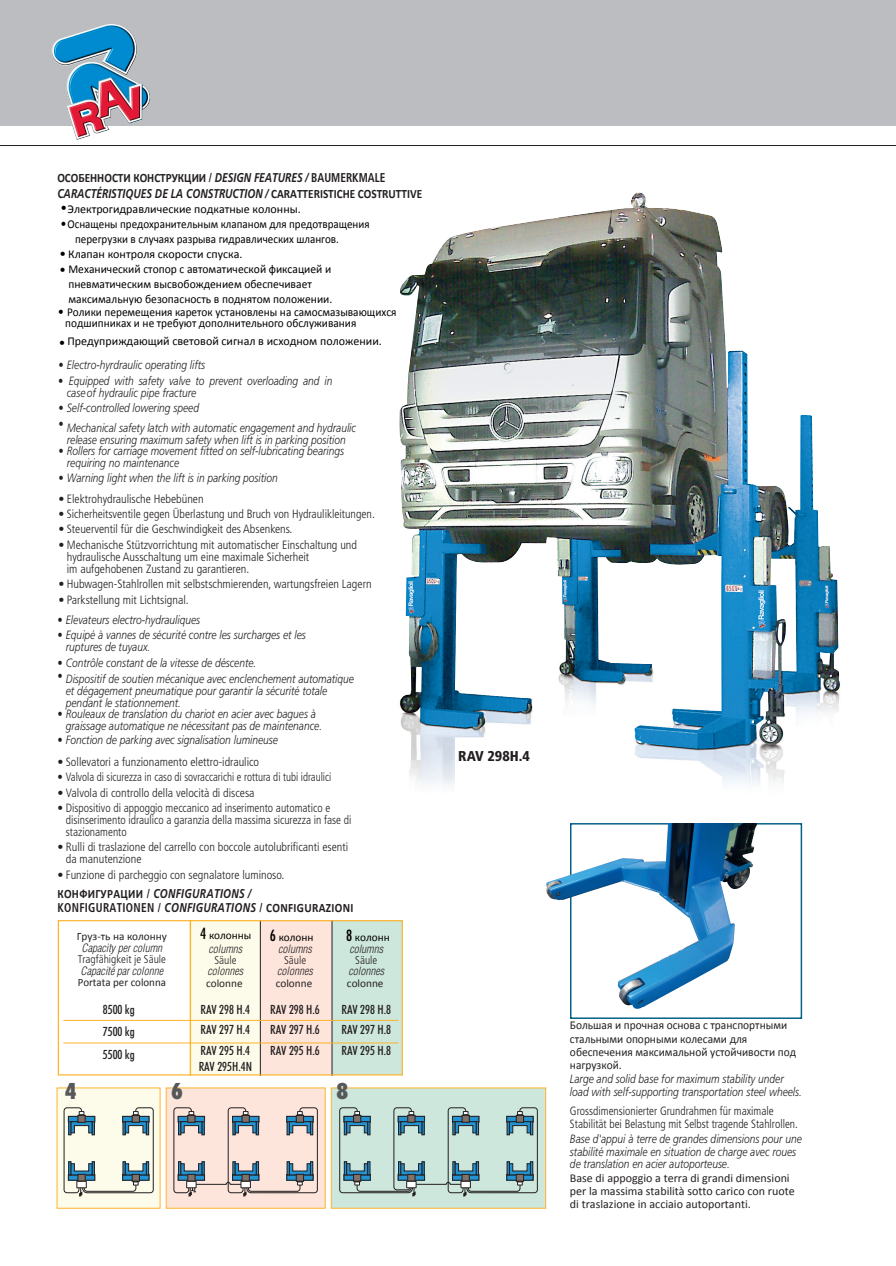
<style>
.page{position:relative;width:896px;height:1266px;background:#fff}
.page>*{position:absolute;margin:0;border:0;box-sizing:border-box;transform-origin:0 0}
.t1{font:900 condensed 22.5px "Futura BT";color:#57585a}
.t2{font:900 condensed 14.25px "Frutiger";color:#231f20}
.t3{font:500 condensed 12.75px/20.2px "Futura BT";color:#231f20;text-align:justify}
.t4{font:italic 700 12.75px/15.6px "Frutiger";color:#231f20;scale:.8 1}
.t5{font:italic 700 12.75px/13.5px "Frutiger";letter-spacing:.03em;color:#231f20;scale:.8 1}
.t6{font:italic 300 12px/12px "Frutiger";color:#231f20;scale:.85 1}
.t7{font:300 condensed 12px/12px "Frutiger";color:#231f20}
.t8{font:300 condensed 12px/12px "Frutiger";color:#231f20;scale:.95 1}
.t9{font:12px/15px "Calibri";color:#000;scale:.96 1}
.t10{font:12px "Calibri";color:#000}
.t11{font:12px/12.8px "Calibri";color:#231f20}
.t12{font:12px/13.2px "Calibri";color:#231f20;scale:.95 1}
.t13{font:12px/11.9px "Calibri";color:#000;scale:.94 1}
.t14{font:12px "Calibri";color:#000;scale:.92 1}
.t15{font:300 condensed 12px "Frutiger";color:#231f20;scale:.9 1}
.t16{font:300 condensed 12px "Frutiger";color:#000}
.t17{font:italic 300 condensed 11.25px "Helvetica LT Std";color:#231f20}
.t18{font:11.25px "Calibri";color:#231f20}
.t19{font:300 condensed 11.25px "Frutiger";color:#231f20}
.t20{font:11.25px "Calibri";color:#000}
.s1{font-family:"Calibri";font-style:normal}
.s2{font-style:normal;font-stretch:condensed}
.s3{font-family:"Frutiger";font-weight:300;font-stretch:condensed}
.s4{font-family:"Futura";font-stretch:condensed;font-size:15px}
</style>
<div class="page">
<hr style="left:0;top:145px;width:895px;height:1px;background:#231f20">
<div style="left:0;top:0;width:895px;height:126px;background:#bcbdc0"></div>
<img style="left:51px;top:24px;width:99px;height:116px">
<div style="left:166px;top:1087px;width:159px;height:121px;background:#fde5dc"></div>
<svg style="left:173px;top:1107px;width:145px;height:89px"></svg>
<div style="left:241px;top:1181px;width:9px;height:6px;background:#fff"></div>
<div style="left:241px;top:1180px;width:10px;height:7px;border:1px solid #231f20"></div>
<div style="left:331px;top:1087px;width:215px;height:121px;background:#cde7dd;border:1px solid #fcb42b"></div>
<svg style="left:339px;top:1107px;width:199px;height:89px"></svg>
<div style="left:461px;top:1181px;width:9px;height:6px;background:#fff"></div>
<div style="left:460px;top:1180px;width:10px;height:7px;border:1px solid #231f20"></div>
<div style="left:331px;top:920px;width:71px;height:155px;background:#cde7dd"></div>
<div style="left:190px;top:920px;width:70px;height:155px;background:#fdfceb"></div>
<hr style="left:190px;top:920px;width:1px;height:155px;background:#fcb42b">
<div style="left:260px;top:922px;width:72px;height:151px;background:#fde5dc"></div>
<div style="left:58px;top:920px;width:345px;height:155px;border:1px solid #fcb42b"></div>
<hr style="left:63px;top:1019px;width:335px;height:1px;background:#fcb42b">
<hr style="left:63px;top:1042px;width:335px;height:1px;background:#fcb42b">
<div style="left:57px;top:1087px;width:103px;height:121px;background:#fdfceb"></div>
<svg style="left:63px;top:1107px;width:91px;height:89px"></svg>
<img style="left:399px;top:192px;width:441px;height:593px">
<div style="left:570px;top:823px;width:232px;height:195px;background:#fff;border:2px solid #046087"></div>
<img style="left:546px;top:823px;width:211px;height:186px">
<p class="t4" style="left:57px;top:170px;width:457px"><span class="s1">ОСОБЕННОСТИ</span> <span class="s1">КОНСТРУКЦИИ</span> <span class="s2">/</span> DESIGN FEATURES / <span class="s2">BAUMERKMALE<br></span>CARACTÉRISTIQUES DE LA CONSTRUCTION / <span class="s1">CARATTERISTICHE COSTRUTTIVE</span></p>
<p class="t10" style="left:61px;top:201px;width:241px"><span class="s3">•</span> Электрогидравлические подкатные колонны.</p>
<p class="t14" style="left:61px;top:217px;width:337px"><span class="s3">•</span> Оснащены предохранительным клапаном для предотвращения</p>
<p class="t10" style="left:60px;top:247px;width:184px"><span class="s3">•</span> Клапан контроля скорости спуска.</p>
<p class="t9" style="left:68px;top:261px;width:276px;text-indent:-9px"><span class="s3">•</span> Механический стопор с автоматической фиксацией и пневматическим высвобождением обеспечивает максимальную безопасность в поднятом положении.</p>
<p class="t16" style="left:59px;top:336px;width:8px">•</p>
<p class="t14" style="left:75px;top:231px;width:288px">перегрузки в случаях разрыва гидравлических шлангов.</p>
<p class="t13" style="left:65px;top:305px;width:354px;text-indent:-7px"><span class="s3">•</span> Ролики перемещения кареток установлены на самосмазывающихся подшипниках и не требуют дополнительного обслуживания</p>
<p class="t10" style="left:67px;top:334px;width:316px">Предуприждающий световой сигнал в исходном положении.</p>
<p class="t6" style="left:58px;top:359px;width:174px">• Electro-hyrdraulic operating lifts</p>
<p class="t6" style="left:58px;top:402px;width:167px">• Self-controlled lowering speed</p>
<p class="t6" style="left:58px;top:421px;width:351px;text-align:center">• Mechanical safety latch with automatic engagement and hydraulic release ensuring maximum safety when lift is in parking position</p>
<p class="t6" style="left:67px;top:445px;width:328px;text-indent:-8px">• Rollers for carriage movement fitted on self-lubricating bearings requiring no maintenance</p>
<p class="t6" style="left:58px;top:472px;width:260px">• Warning light when the lift is in parking position</p>
<p class="t7" style="left:58px;top:492px;width:147px">• Elektrohydraulische Hebebünen</p>
<p class="t7" style="left:58px;top:508px;width:318px">• Sicherheitsventile gegen Überlastung und Bruch von Hydraulikleitungen.</p>
<p class="t7" style="left:58px;top:523px;width:235px">• Steuerventil für die Geschwindigkeit des Absenkens.</p>
<p class="t7" style="left:67px;top:539px;width:292px;text-indent:-8px">• Mechanische Stützvorrichtung mit automatischer Einschaltung und hydraulische Ausschaltung um eine maximale Sicherheit<br>im aufgehobenen Zustand zu garantieren.</p>
<p class="t7" style="left:58px;top:578px;width:314px">• Hubwagen-Stahlrollen mit selbstschmierenden, wartungsfreien Lagern</p>
<p class="t7" style="left:58px;top:593px;width:132px">• Parkstellung mit Lichtsignal.</p>
<p class="t6" style="left:57px;top:613px;width:169px">• Elevateurs electro-hydrauliques</p>
<p class="t6" style="left:66px;top:629px;width:284px;text-indent:-8px">• Equipé à vannes de sécurité contre les surcharges et les ruptures de tuyaux.</p>
<p class="t6" style="left:57px;top:656px;width:235px">• Contrôle constant de la vitesse de déscente.</p>
<p class="t6" style="left:66px;top:673px;width:340px;text-indent:-8px">• Dispositif de soutien mécanique avec enclenchement automatique et dégagement pneumatique pour garantir la sécurité totale pendant le stationnement.</p>
<p class="t6" style="left:66px;top:707px;width:303px;text-indent:-8px">• Rouleaux de translation du chariot en acier avec bagues à graissage automatique ne nécessitant pas de maintenance.</p>
<p class="t6" style="left:57px;top:733px;width:261px">• Fonction de parking avec signalisation lumineuse</p>
<p class="t6" style="left:67px;top:374px;width:314px;text-indent:-8px">• Equipped with safety valve to prevent overloading and in case of hydraulic pipe fracture</p>
<p class="t7" style="left:57px;top:755px;width:203px">• Sollevatori a funzionamento elettro-idraulico</p>
<p class="t15" style="left:57px;top:770px;width:306px">• Valvola di sicurezza in caso di sovraccarichi e rottura di tubi idraulici</p>
<p class="t7" style="left:57px;top:786px;width:199px">• Valvola di controllo della velocità di discesa</p>
<p class="t8" style="left:66px;top:802px;width:302px;text-indent:-8px">• Dispositivo di appoggio meccanico ad inserimento automatico e disinserimento idraulico a garanzia della massima sicurezza in fase di stazionamento</p>
<p class="t7" style="left:66px;top:841px;width:284px;text-indent:-8px">• Rulli di traslazione del carrello con boccole autolubrificanti esenti da manutenzione</p>
<p class="t7" style="left:57px;top:868px;width:228px">• Funzione di parcheggio con segnalatore luminoso.</p>
<p class="t5" style="left:57px;top:886px;width:371px"><span class="s1">КОНФИГУРАЦИИ</span> <span class="s2">/</span> CONFIGURATIONS /<br><span class="s2">KONFIGURATIONEN /</span> CONFIGURATIONS <span class="s2">/</span> <span class="s1">CONFIGURAZIONI</span></p>
<p class="t18" style="left:77px;top:929px;width:92px">Груз-ть на колонну</p>
<p class="t17" style="left:82px;top:940px;width:82px">Capacity per column</p>
<p class="t19" style="left:78px;top:952px;width:90px">Tragfähigkeit je Säule</p>
<p class="t17" style="left:81px;top:963px;width:84px">Capacité par colonne</p>
<p class="t18" style="left:78px;top:974px;width:90px">Portata per colonna</p>
<p class="t20" style="left:200px;top:927px;width:115px"><span class="s4">4</span> колонны <span class="s4">6</span> колонн</p>
<p class="t20" style="left:346px;top:929px;width:45px"><span class="s4">8</span> колонн</p>
<p class="t17" style="left:208px;top:941px;width:35px">columns</p>
<p class="t19" style="left:214px;top:953px;width:24px">Säule</p>
<p class="t17" style="left:207px;top:964px;width:37px">colonnes</p>
<p class="t18" style="left:206px;top:976px;width:38px">colonne</p>
<p class="t17" style="left:278px;top:941px;width:35px">columns</p>
<p class="t19" style="left:284px;top:953px;width:24px">Säule</p>
<p class="t17" style="left:277px;top:964px;width:37px">colonnes</p>
<p class="t18" style="left:276px;top:976px;width:38px">colonne</p>
<p class="t17" style="left:349px;top:941px;width:35px">columns</p>
<p class="t19" style="left:355px;top:953px;width:24px">Säule</p>
<p class="t17" style="left:348px;top:964px;width:37px">colonnes</p>
<p class="t18" style="left:347px;top:976px;width:38px">colonne</p>
<p class="t3" style="left:103px;top:998px;width:33px;line-height:22.4px">8500 kg 7500 kg 5500 kg</p>
<p class="t3" style="left:201px;top:999px;width:51px">RAV 298 H.4<br>RAV 297 H.4<br>RAV 295 H.4</p>
<p class="t3" style="left:199px;top:1055px;width:55px">RAV 295H.4N</p>
<p class="t3" style="left:270px;top:999px;width:51px">RAV 298 H.6<br>RAV 297 H.6<br>RAV 295 H.6</p>
<p class="t3" style="left:341px;top:999px;width:51px">RAV 298 H.8<br>RAV 297 H.8<br>RAV 295 H.8</p>
<h1 class="t1" style="left:65px;top:1076px;width:13px">4</h1>
<h1 class="t1" style="left:171px;top:1076px;width:13px">6</h1>
<h1 class="t1" style="left:337px;top:1076px;width:13px">8</h1>
<p class="t2" style="left:458px;top:747px;width:73px">RAV 298H.4</p>
<p class="t12" style="left:570px;top:1018px;width:239px">Большая и прочная основа с транспортными стальными опорными колесами для обеспечения максимальной устойчивости под нагрузкой.</p>
<p class="t6" style="left:570px;top:1071px;width:274px;line-height:13.2px">Large and solid base for maximum stability under load with self-supporting transportation steel wheels.</p>
<p class="t8" style="left:570px;top:1104px;width:241px;line-height:12.8px">Grossdimensionierter Grundrahmen für maximale<br>Stabilität bei Belastung mit Selbst tragende Stahlrollen.</p>
<p class="t6" style="left:570px;top:1132px;width:274px;line-height:12.8px">Base d'appui à terre de grandes dimensions pour une stabilité maximale en situation de charge avec roues de translation en acier autoporteuse.</p>
<p class="t11" style="left:570px;top:1171px;width:226px">Base di appoggio a terra di grandi dimensioni per la massima stabilità sotto carico con ruote di traslazione in acciaio autoportanti.</p>
</div>
